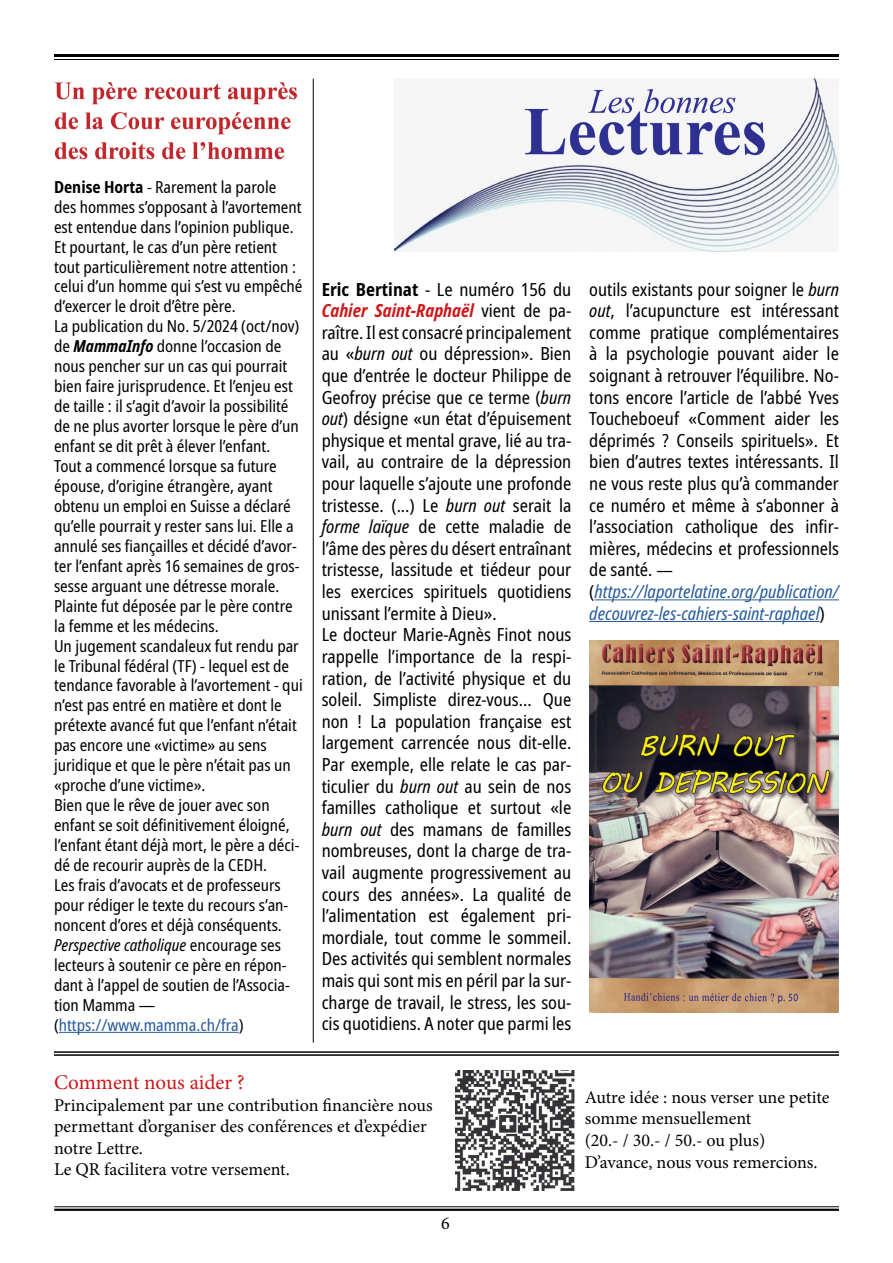
<style>
.page{position:relative;width:893px;height:1263px;background:#fff}
.page>*{position:absolute;margin:0;border:0;box-sizing:border-box;transform-origin:0 0}
.t1{font:21px "Minion Pro";letter-spacing:-.005em;color:#cd1719}
.t2{font:condensed 18px/21.6px "Noto Sans";color:#000}
.t3{font:18px/21.6px "Minion Pro";color:#000}
.t4{font:condensed 16.5px/20px "Noto Sans";color:#000}
.s1{font-weight:700}
.s2{font-weight:700;font-style:italic}
.s3{font-style:italic}
.s4{color:#275b9b}
.s5{font-weight:700;font-style:italic;color:#cd1719}
.s6{font-size:16.5px}
.s7{font-style:italic;color:#275b9b}
</style>
<div class="page">
<hr style="left:54px;top:54px;width:785px;height:3px;background:#000">
<hr style="left:54px;top:59px;width:785px;height:1px;background:#000">
<hr style="left:54px;top:1206px;width:785px;height:1px;background:#000">
<hr style="left:54px;top:1208px;width:785px;height:3px;background:#000">
<img style="left:455px;top:1070px;width:120px;height:120px">
<hr style="left:54px;top:1051px;width:785px;height:2px;background:#000">
<hr style="left:54px;top:1054px;width:785px;height:2px;background:#000">
<img style="left:589px;top:640px;width:250px;height:372px">
<hr style="left:595px;top:599px;width:244px;height:1px;background:#275b9b">
<hr style="left:589px;top:621px;width:230px;height:1px;background:#275b9b">
<img style="left:394px;top:79px;width:445px;height:173px">
<hr style="left:59px;top:1032px;width:180px;height:1px;background:#275b9b">
<img style="left:54px;top:82px;width:244px;height:78px">
<hr style="left:313px;top:79px;width:1px;height:963px;background:#000">
<p class="t4" style="left:54px;top:177px;width:250px"><span class="s1">Denise Horta</span> - Rarement la parole<br>des hommes s’opposant à l’avortement est entendue dans l’opinion publique.<br>Et pourtant, le cas d’un père retient tout particulièrement notre attention : celui d’un homme qui s’est vu empêché d’exercer le droit d’être père.<br>La publication du No. 5/2024 (oct/nov) de <span class="s2">MammaInfo</span> donne l’occasion de nous pencher sur un cas qui pourrait bien faire jurisprudence. Et l’enjeu est de taille : il s’agit d’avoir la possibilité de ne plus avorter lorsque le père d’un enfant se dit prêt à élever l’enfant.<br>Tout a commencé lorsque sa future épouse, d’origine étrangère, ayant obtenu un emploi en Suisse a déclaré qu’elle pourrait y rester sans lui. Elle a annulé ses fiançailles et décidé d’avor&shy;ter l’enfant après 16 semaines de gros&shy;sesse arguant une détresse morale.<br>Plainte fut déposée par le père contre la femme et les médecins.<br>Un jugement scandaleux fut rendu par le Tribunal fédéral (TF) - lequel est de tendance favorable à l’avortement - qui n’est pas entré en matière et dont le prétexte avancé fut que l’enfant n’était pas encore une «victime» au sens juridique et que le père n’était pas un «proche d’une victime».<br>Bien que le rêve de jouer avec son enfant se soit définitivement éloigné, l’enfant étant déjà mort, le père a déci&shy;dé de recourir auprès de la CEDH.<br>Les frais d’avocats et de professeurs pour rédiger le texte du recours s’an&shy;noncent d’ores et déjà conséquents.<br><span class="s3">Perspective catholique</span> encourage ses lecteurs à soutenir ce père en répon&shy;dant à l’appel de soutien de l’Associa&shy;tion Mamma — (<span class="s4">https://www.mamma.ch/fra</span>)</p>
<p class="t2" style="left:322px;top:279px;width:251px"><span class="s1">Eric Bertinat</span> - Le numéro 156 du <span class="s5">Cahier Saint-Raphaël</span> vient de pa&shy;raître. Il est consacré principalement au «<span class="s3">burn out</span> ou dépression». Bien que d’entrée le docteur Philippe de Geofroy précise que ce terme (<span class="s3">burn out</span>) désigne «un état d’épuisement physique et mental grave, lié au tra&shy;vail, au contraire de la dépression pour laquelle s’ajoute une profonde tristesse. (...) Le <span class="s3">burn out</span> serait la <span class="s3">forme laïque</span> de cette maladie de l’âme des pères du désert entraînant tristesse, lassitude et tiédeur pour les exercices spirituels quotidiens unissant l’ermite à Dieu».<br>Le docteur Marie-Agnès Finot nous rappelle l’importance de la respi&shy;ration, de l’activité physique et du soleil. Simpliste direz-vous... Que non ! La population française est largement carrencée nous dit-elle.<br>Par exemple, elle relate le cas par&shy;ticulier du <span class="s3">burn out</span> au sein de nos familles catholique et surtout «le <span class="s3">burn out</span> des mamans de familles nombreuses, dont la charge de tra&shy;vail augmente progressivement au cours des années». La qualité de l’alimentation est également pri&shy;mordiale, tout comme le sommeil.<br>Des activités qui semblent normales mais qui sont mis en péril par la sur&shy;charge de travail, le stress, les sou&shy;cis quotidiens. A noter que parmi les</p>
<p class="t2" style="left:589px;top:279px;width:251px">outils existants pour soigner le <span class="s3">burn out</span>, l’acupuncture est intéressant comme pratique complémentaires à la psychologie pouvant aider le soignant à retrouver l’équilibre. No&shy;tons encore l’article de l’abbé Yves Toucheboeuf «Comment aider les déprimés ? Conseils spirituels». Et bien d’autres textes intéressants. Il ne vous reste plus qu’à commander ce numéro et même à s’abonner à l’association catholique des infir&shy;mières, médecins et professionnels de santé. <span class="s6">— </span>(<span class="s7">https://laportelatine.org/publication/ decouvrez-les-cahiers-saint-raphael</span>)</p>
<p class="t1" style="left:54px;top:1068px;width:192px">Comment nous aider ?</p>
<p class="t3" style="left:54px;top:1094px;width:380px">Principalement par une contribution financière nous permettant d’organiser des conférences et d’expédier notre Lettre.<br>Le QR facilitera votre versement.</p>
<p class="t3" style="left:585px;top:1086px;width:246px">Autre idée : nous verser une petite somme mensuellement<br>(20.- / 30.- / 50.- ou plus)<br>D’avance, nous vous remercions.</p>
<p class="t3" style="left:441px;top:1213px;width:10px">6</p>
</div>
